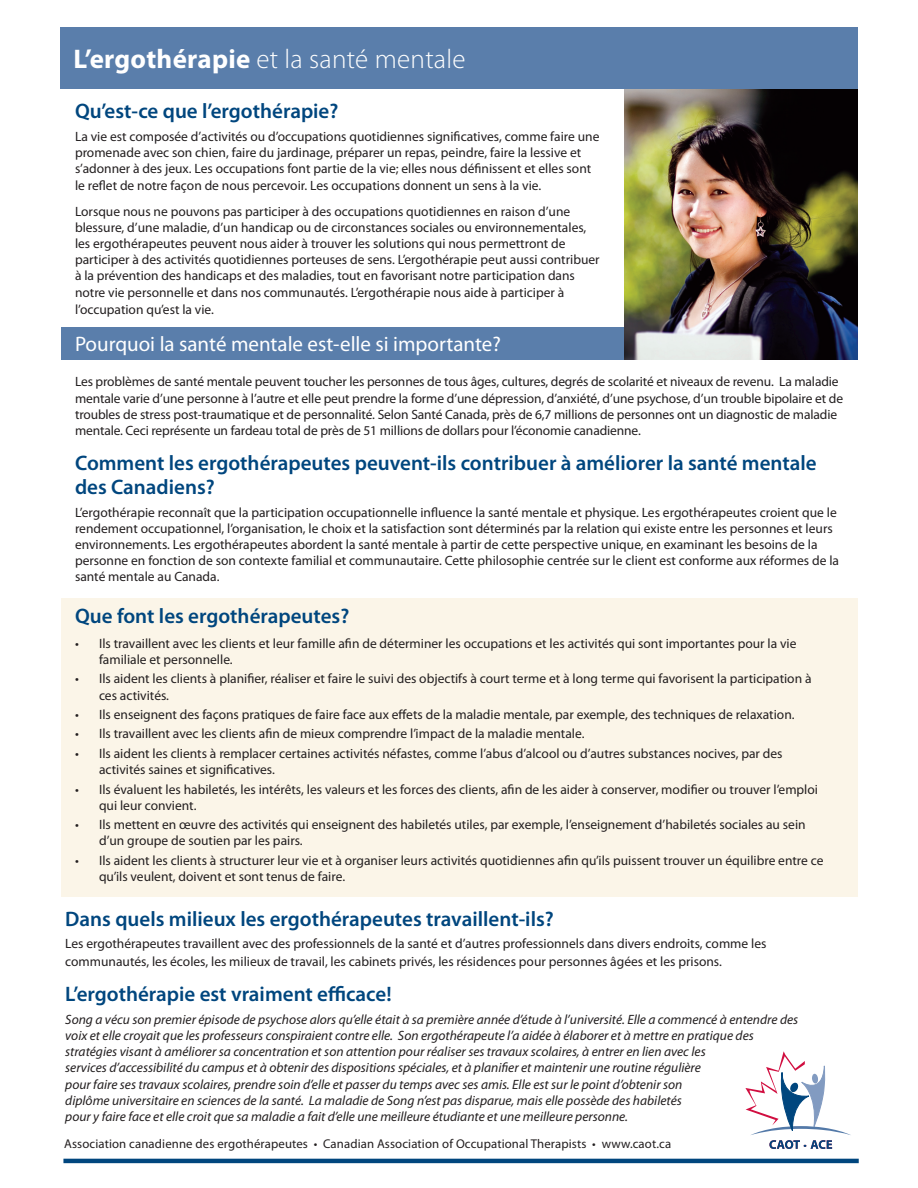
<style>
.page{position:relative;width:918px;height:1188px;background:#fff}
.page>*{position:absolute;margin:0;border:0;box-sizing:border-box;transform-origin:0 0}
.t1{font:300 27px "Myriad Pro";letter-spacing:.01em;color:#fff}
.t2{font:600 21px/24px "Myriad Pro";color:#00467e}
.t3{font:21px "Myriad Pro";color:#fff}
.t4{font:13.5px/16.2px "Myriad Pro";color:#231f20}
.t5{font:italic 13.5px/16.2px "Myriad Pro";color:#231f20}
.t6{font:12.75px "Myriad Pro";letter-spacing:.01em;color:#231f20}
.s1{font-weight:700}
</style>
<div class="page">
<div style="left:62px;top:598px;width:796px;height:298px;background:#fbf5e8"></div>
<svg style="left:745px;top:1051px;width:106px;height:98px"></svg>
<hr style="left:63px;top:1159px;width:796px;height:4px;background:#00467e">
<div style="left:62px;top:327px;width:796px;height:33px;background:#5a7eab"></div>
<img style="left:625px;top:89px;width:233px;height:271px">
<div style="left:61px;top:27px;width:797px;height:62px;background:#5a7eab"></div>
<p class="t1" style="left:74px;top:44px;width:394px"><span class="s1">L’ergothérapie</span> et la santé mentale</p>
<p class="t2" style="left:75px;top:99px;width:265px">Qu’est-ce que l’ergothérapie?</p>
<p class="t4" style="left:75px;top:129px;width:526px">La vie est composée d’activités ou d’occupations quotidiennes significatives, comme faire une promenade avec son chien, faire du jardinage, préparer un repas, peindre, faire la lessive et s’adonner à des jeux. Les occupations font partie de la vie; elles nous définissent et elles sont le reflet de notre façon de nous percevoir. Les occupations donnent un sens à la vie.</p>
<p class="t4" style="left:75px;top:203px;width:526px">Lorsque nous ne pouvons pas participer à des occupations quotidiennes en raison d’une blessure, d’une maladie, d’un handicap ou de circonstances sociales ou environnementales, les ergothérapeutes peuvent nous aider à trouver les solutions qui nous permettront de participer à des activités quotidiennes porteuses de sens. L’ergothérapie peut aussi contribuer à la prévention des handicaps et des maladies, tout en favorisant notre participation dans notre vie personnelle et dans nos communautés. L’ergothérapie nous aide à participer à l’occupation qu’est la vie.</p>
<p class="t3" style="left:75px;top:332px;width:428px">Pourquoi la santé mentale est-elle si importante?</p>
<p class="t4" style="left:75px;top:374px;width:770px">Les problèmes de santé mentale peuvent toucher les personnes de tous âges, cultures, degrés de scolarité et niveaux de revenu. La maladie mentale varie d’une personne à l’autre et elle peut prendre la forme d’une dépression, d’anxiété, d’une psychose, d’un trouble bipolaire et de troubles de stress post-traumatique et de personnalité. Selon Santé Canada, près de 6,7 millions de personnes ont un diagnostic de maladie mentale. Ceci représente un fardeau total de près de 51 millions de dollars pour l’économie canadienne.</p>
<p class="t2" style="left:75px;top:450px;width:743px">Comment les ergothérapeutes peuvent-ils contribuer à améliorer la santé mentale des Canadiens?</p>
<p class="t4" style="left:75px;top:504px;width:766px">L’ergothérapie reconnaît que la participation occupationnelle influence la santé mentale et physique. Les ergothérapeutes croient que le rendement occupationnel, l’organisation, le choix et la satisfaction sont déterminés par la relation qui existe entre les personnes et leurs environnements. Les ergothérapeutes abordent la santé mentale à partir de cette perspective unique, en examinant les besoins de la personne en fonction de son contexte familial et communautaire. Cette philosophie centrée sur le client est conforme aux réformes de la santé mentale au Canada.</p>
<p class="t2" style="left:75px;top:604px;width:276px">Que font les ergothérapeutes?</p>
<p class="t4" style="left:99px;top:635px;width:699px;text-indent:-24px">• Ils travaillent avec les clients et leur famille afin de déterminer les occupations et les activités qui sont importantes pour la vie familiale et personnelle.</p>
<p class="t4" style="left:99px;top:671px;width:714px;text-indent:-24px">• Ils aident les clients à planifier, réaliser et faire le suivi des objectifs à court terme et à long terme qui favorisent la participation à ces activités.</p>
<p class="t4" style="left:75px;top:707px;width:721px">• Ils enseignent des façons pratiques de faire face aux effets de la maladie mentale, par exemple, des techniques de relaxation.</p>
<p class="t4" style="left:75px;top:726px;width:511px">• Ils travaillent avec les clients afin de mieux comprendre l’impact de la maladie mentale.</p>
<p class="t4" style="left:99px;top:746px;width:685px;text-indent:-24px">• Ils aident les clients à remplacer certaines activités néfastes, comme l’abus d’alcool ou d’autres substances nocives, par des activités saines et significatives.</p>
<p class="t4" style="left:99px;top:781px;width:721px;text-indent:-24px">• Ils évaluent les habiletés, les intérêts, les valeurs et les forces des clients, afin de les aider à conserver, modifier ou trouver l’emploi qui leur convient.</p>
<p class="t4" style="left:99px;top:817px;width:708px;text-indent:-24px">• Ils mettent en œuvre des activités qui enseignent des habiletés utiles, par exemple, l’enseignement d’habiletés sociales au sein d’un groupe de soutien par les pairs.</p>
<p class="t4" style="left:99px;top:852px;width:726px;text-indent:-24px">• Ils aident les clients à structurer leur vie et à organiser leurs activités quotidiennes afin qu’ils puissent trouver un équilibre entre ce qu’ils veulent, doivent et sont tenus de faire.</p>
<p class="t2" style="left:65px;top:906px;width:490px">Dans quels milieux les ergothérapeutes travaillent-ils?</p>
<p class="t4" style="left:65px;top:935px;width:703px;line-height:18px">Les ergothérapeutes travaillent avec des professionnels de la santé et d’autres professionnels dans divers endroits, comme les communautés, les écoles, les milieux de travail, les cabinets privés, les résidences pour personnes âgées et les prisons.</p>
<p class="t2" style="left:65px;top:982px;width:328px">L’ergothérapie est vraiment efficace!</p>
<p class="t5" style="left:65px;top:1011px;width:735px">Song a vécu son premier épisode de psychose alors qu’elle était à sa première année d’étude à l’université. Elle a commencé à entendre des voix et elle croyait que les professeurs conspiraient contre elle. Son ergothérapeute l’a aidée à élaborer et à mettre en pratique des stratégies visant à améliorer sa concentration et son attention pour réaliser ses travaux scolaires, à entrer en lien avec les<br>services d’accessibilité du campus et à obtenir des dispositions spéciales, et à planifier et maintenir une routine régulière<br>pour faire ses travaux scolaires, prendre soin d’elle et passer du temps avec ses amis. Elle est sur le point d’obtenir son<br>diplôme universitaire en sciences de la santé. La maladie de Song n’est pas disparue, mais elle possède des habiletés<br>pour y faire face et elle croit que sa maladie a fait d’elle une meilleure étudiante et une meilleure personne.</p>
<p class="t6" style="left:64px;top:1137px;width:608px">Association canadienne des ergothérapeutes • Canadian Association of Occupational Therapists • www.caot.ca</p>
</div>
